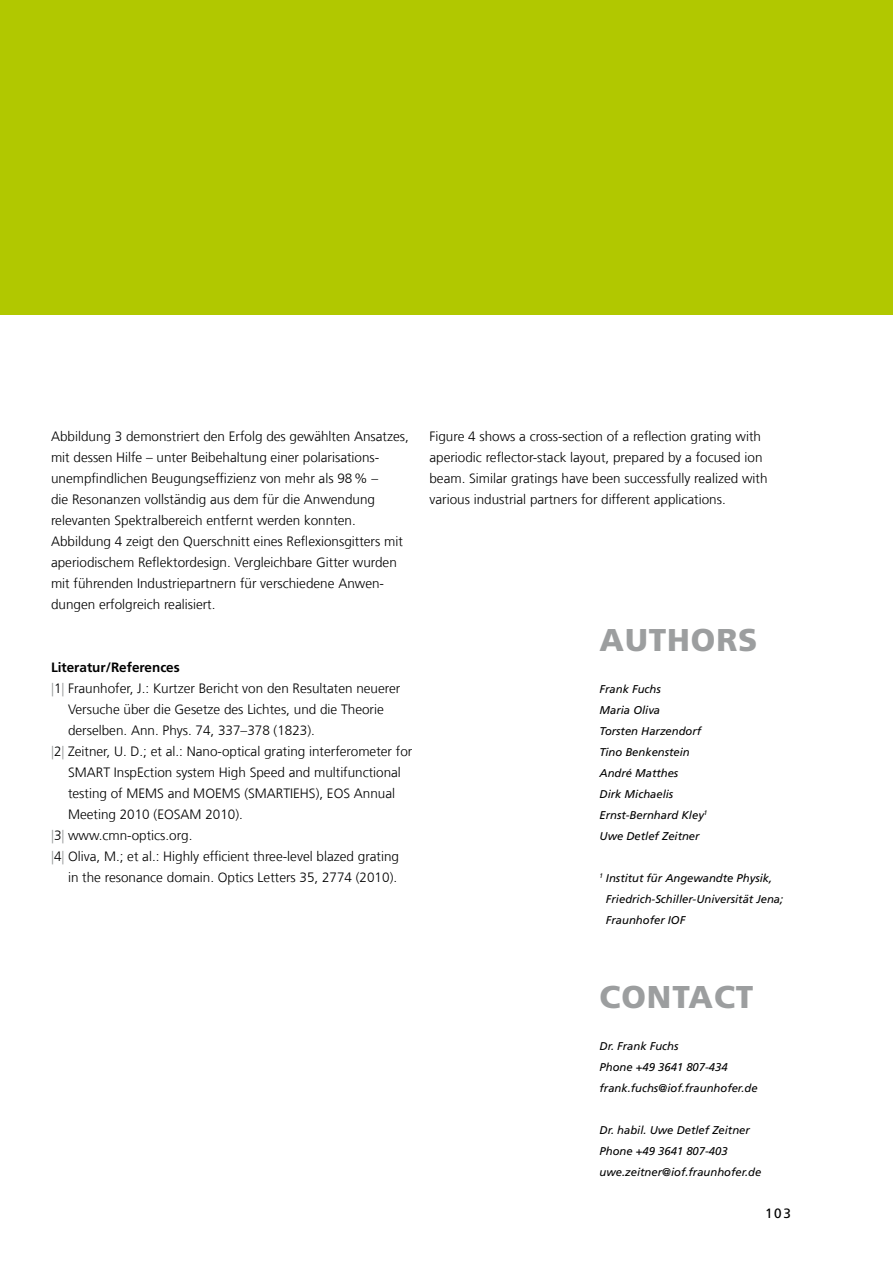
<style>
.page{position:relative;width:893px;height:1263px;background:#fff}
.page>*{position:absolute;margin:0;border:0;box-sizing:border-box;transform-origin:0 0}
.t1{font:900 31.5px "Frutiger LT Com";letter-spacing:.03em;color:#9c9e9f}
.t2{font:300 13.5px/21px "Frutiger LT Com";color:#000}
.t3{font:700 13.5px "Frutiger LT Com";color:#000}
.t4{font:13.5px "Frutiger LT Com";color:#000}
.t5{font:italic 11.25px/21px "Frutiger LT Com";color:#000}
.s1{color:#9c9e9f}
</style>
<div class="page">
<div style="left:0;top:0;width:893px;height:315px;background:#b1c800"></div>
<p class="t2" style="left:51px;top:426px;width:359px">Abbildung 3 demonstriert den Erfolg des gewählten Ansatzes, mit dessen Hilfe – unter Beibehaltung einer polarisations&shy;unempfindlichen Beugungseffizienz von mehr als 98% –<br>die Resonanzen vollständig aus dem für die Anwendung relevanten Spektralbereich entfernt werden konnten.<br>Abbildung 4 zeigt den Querschnitt eines Reflexionsgitters mit aperiodischem Reflektordesign. Vergleichbare Gitter wurden mit führenden Industriepartnern für verschiedene Anwen&shy;dungen erfolgreich realisiert.</p>
<p class="t3" style="left:51px;top:659px;width:130px">Literatur/References</p>
<p class="t2" style="left:51px;top:678px;width:351px"><span class="s1">|</span>1<span class="s1">|</span> Fraunhofer, J.: Kurtzer Bericht von den Resultaten neuerer</p>
<p class="t2" style="left:68px;top:699px;width:317px">Versuche über die Gesetze des Lichtes, und die Theorie</p>
<p class="t2" style="left:68px;top:720px;width:248px">derselben. Ann. Phys. 74, 337–378 (1823).</p>
<p class="t2" style="left:51px;top:741px;width:363px"><span class="s1">|</span>2<span class="s1">|</span> Zeitner, U. D.; et al.: Nano-optical grating interferometer for</p>
<p class="t2" style="left:68px;top:762px;width:334px">SMART InspEction system High Speed and multifunctional</p>
<p class="t2" style="left:68px;top:783px;width:329px">testing of MEMS and MOEMS (SMARTIEHS), EOS Annual</p>
<p class="t2" style="left:68px;top:804px;width:176px">Meeting 2010 (EOSAM 2010).</p>
<p class="t2" style="left:51px;top:825px;width:143px"><span class="s1">|</span>3<span class="s1">|</span> www.cmn-optics.org.</p>
<p class="t2" style="left:51px;top:846px;width:350px"><span class="s1">|</span>4<span class="s1">|</span> Oliva, M.; et al.: Highly efficient three-level blazed grating</p>
<p class="t2" style="left:68px;top:867px;width:331px">in the resonance domain. Optics Letters 35, 2774 (2010).</p>
<p class="t2" style="left:429px;top:426px;width:340px">Figure 4 shows a cross-section of a reflection grating with aperiodic reflector-stack layout, prepared by a focused ion beam. Similar gratings have been successfully realized with various industrial partners for different applications.</p>
<h1 class="t1" style="left:600px;top:621px;width:159px">AUTHORS</h1>
<p class="t5" style="left:600px;top:679px;width:110px">Frank Fuchs<br>Maria Oliva<br>Torsten Harzendorf<br>Tino Benkenstein<br>André Matthes<br>Dirk Michaelis<br>Ernst-Bernhard Kley<sup>1<br></sup>Uwe Detlef Zeitner</p>
<p class="t5" style="left:606px;top:868px;width:179px;text-indent:-6px"><sup>1</sup> Institut für Angewandte Physik,<br>Friedrich-Schiller-Universität Jena;<br>Fraunhofer IOF</p>
<h1 class="t1" style="left:600px;top:978px;width:155px">CONTACT</h1>
<p class="t5" style="left:600px;top:1036px;width:159px">Dr. Frank Fuchs<br>Phone +49 3641 807-434 frank.fuchs@iof.fraunhofer.de</p>
<p class="t5" style="left:600px;top:1120px;width:163px">Dr. habil. Uwe Detlef Zeitner<br>Phone +49 3641 807-403 uwe.zeitner@iof.fraunhofer.de</p>
<p class="t4" style="left:765px;top:1205px;width:27px">103</p>
</div>
